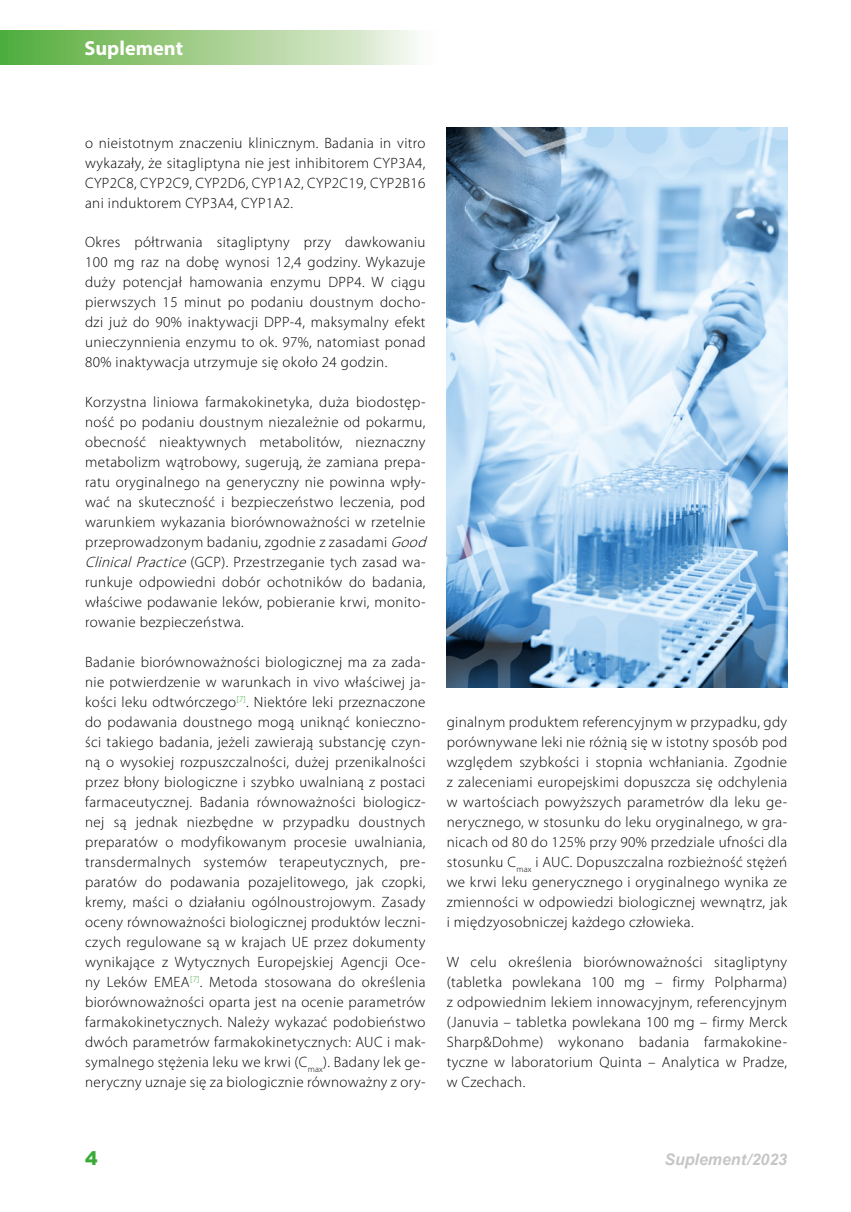
<style>
.page{position:relative;width:851px;height:1212px;background:#fff}
.page>*{position:absolute;margin:0;border:0;box-sizing:border-box;transform-origin:0 0}
.t1{font:700 20.25px "Myriad Pro";color:#fff}
.t2{font:900 18.9px "Arial";color:#39aa35}
.t3{font:italic 700 15.9px "Arial";color:#c6c6c6}
.t4{font:300 15px/20px "Myriad Pro";letter-spacing:.025em;color:#000;text-align:justify}
.s1{font-style:italic}
</style>
<div class="page">
<img style="left:446px;top:128px;width:341px;height:559px">
<svg style="left:0;top:31px;width:417px;height:34px;background:#a3cf8f"></svg>
<h1 class="t1" style="left:84px;top:35px;width:100px">Suplement</h1>
<p class="t4" style="left:85px;top:132px;width:342px">o nieistotnym znaczeniu klinicznym. Badania in vitro wykazały, że sitagliptyna nie jest inhibitorem CYP3A4, CYP2C8, CYP2C9, CYP2D6, CYP1A2, CYP2C19, CYP2B16 ani induktorem CYP3A4, CYP1A2.</p>
<p class="t4" style="left:85px;top:232px;width:342px">Okres półtrwania sitagliptyny przy dawkowaniu 100 mg raz na dobę wynosi 12,4 godziny. Wykazuje duży potencjał hamowania enzymu DPP4. W ciągu pierwszych 15 minut po podaniu doustnym docho&shy;dzi już do 90% inaktywacji DPP-4, maksymalny efekt unieczynnienia enzymu to ok. 97%, natomiast ponad 80% inaktywacja utrzymuje się około 24 godzin.</p>
<p class="t4" style="left:85px;top:392px;width:346px;text-align:left">Korzystna liniowa farmakokinetyka, duża biodostęp&shy;ność po podaniu doustnym niezależnie od pokarmu, obecność nieaktywnych metabolitów, nieznaczny metabolizm wątrobowy, sugerują, że zamiana prepa&shy;ratu oryginalnego na generyczny nie powinna wpły&shy;wać na skuteczność i bezpieczeństwo leczenia, pod warunkiem wykazania biorównoważności w rzetelnie przeprowadzonym badaniu, zgodnie z zasadami <span class="s1">Good ClinicalPractice</span>(GCP). Przestrzeganie tych zasad wa&shy;runkuje odpowiedni dobór ochotników do badania, właściwe podawanie leków, pobieranie krwi, monito&shy;rowanie bezpieczeństwa.</p>
<p class="t4" style="left:85px;top:652px;width:342px">Badanie biorównoważności biologicznej ma za zada&shy;nie potwierdzenie w warunkach in vivo właściwej ja&shy;kości leku odtwórczego<sup>[7]</sup>. Niektóre leki przeznaczone do podawania doustnego mogą uniknąć konieczno&shy;ści takiego badania, jeżeli zawierają substancję czyn&shy;ną o wysokiej rozpuszczalności, dużej przenikalności przez błony biologiczne i szybko uwalnianą z postaci farmaceutycznej. Badania równoważności biologicz&shy;nej są jednak niezbędne w przypadku doustnych preparatów o modyfikowanym procesie uwalniania, transdermalnych systemów terapeutycznych, pre&shy;paratów do podawania pozajelitowego, jak czopki, kremy, maści o działaniu ogólnoustrojowym. Zasady oceny równoważności biologicznej produktów leczni&shy;czych regulowane są w krajach UE przez dokumenty wynikające z Wytycznych Europejskiej Agencji Oce&shy;ny Leków EMEA<sup>[7]</sup>. Metoda stosowana do okreś lenia biorównoważności oparta jest na ocenie parametrów farmakokinetycznych. Należy wykazać podobień stwo dwóch parametrów farmakokinetycznych: AUC i mak&shy;symalnego stężenia leku we krwi (C<sub>max</sub>). Badany lek ge&shy;neryczny uznaje się za biologicznie równoważny z ory-</p>
<p class="t4" style="left:446px;top:712px;width:342px;text-align:left">ginalnym produktem referencyjnym w przypadku, gdy porównywane leki nie różnią się w istotny sposób pod względem szybkości i stopnia wchłaniania. Zgodnie z zaleceniami europejskimi dopuszcza się odchylenia w wartościach powyższych parametrów dla leku ge&shy;nerycznego, w stosunku do leku oryginalnego, w gra&shy;nicach od 80 do 125% przy 90% przedziale ufności dla stosunku C<sub>max</sub> i AUC. Dopuszczalna rozbieżność stężeń we krwi leku generycznego i oryginalnego wynika ze zmienności w odpowiedzi biologicznej wewnątrz, jak i międzyosobniczej każdego człowieka.</p>
<p class="t4" style="left:446px;top:952px;width:342px">W celu okreś lenia biorównoważności sitagliptyny (tabletka powlekana 100 mg – firmy Polpharma) z odpowiednim lekiem innowacyjnym, referencyjnym (Januvia – tabletka powlekana 100 mg – firmy Merck Sharp&amp;Dohme) wykonano badania farmakokine&shy;tyczne w laboratorium Quinta – Analytica w Pradze, w Czechach.</p>
<p class="t2" style="left:85px;top:1145px;width:14px">4</p>
<p class="t3" style="left:664px;top:1149px;width:124px">Suplement/2023</p>
</div>
